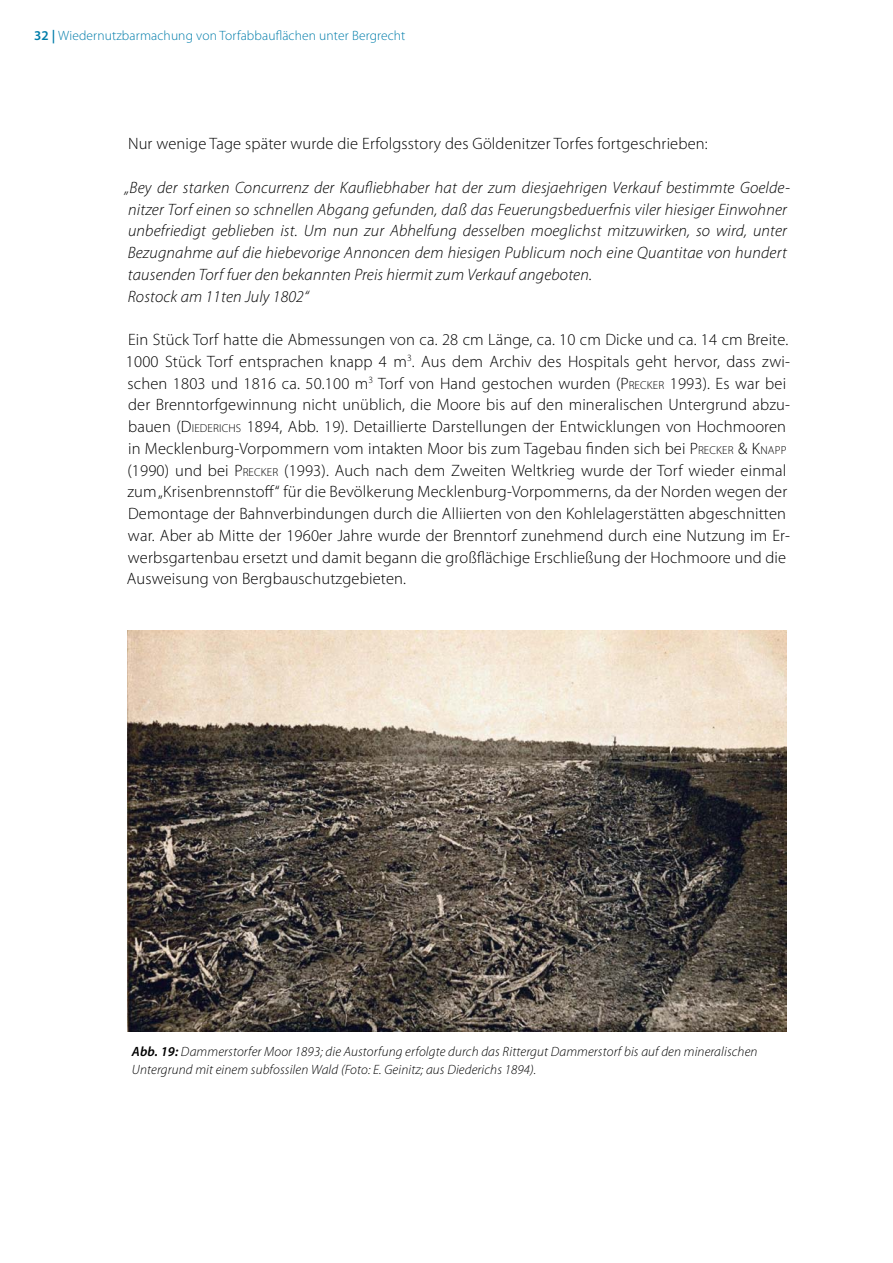
<style>
.page{position:relative;width:893px;height:1263px;background:#fff}
.page>*{position:absolute;margin:0;border:0;box-sizing:border-box;transform-origin:0 0}
.t1{font:300 16.5px/21.8px "Myriad Pro";letter-spacing:.01em;color:#000}
.t2{font:italic 300 16.5px/21.8px "Myriad Pro";letter-spacing:.01em;color:#000}
.t3{font:italic 300 13.5px/18px "Myriad Pro";letter-spacing:.01em;color:#000}
.t4{font:300 13.5px "Myriad Pro";letter-spacing:.01em;color:#007daa}
.s1{font-weight:600}
.s2{font-style:inherit}
.s3{font-size:11.55px}
</style>
<div class="page">
<img style="left:128px;top:630px;width:659px;height:401px">
<p class="t4" style="left:34px;top:27px;width:373px"><span class="s1">32 |</span> Wiedernutzbarmachung von Torfabbauflächen unter Bergrecht</p>
<p class="t1" style="left:128px;top:133px;width:581px">Nur wenige Tage später wurde die Erfolgsstory des Göldenitzer Torfes fortgeschrieben:</p>
<p class="t2" style="left:125px;top:176px;width:667px">„Bey der starken Concurrenz der Kaufliebhaber hat der zum diesjaehrigen Verkauf bestimmte Goelde&shy;nitzer Torf einen so schnellen Abgang gefunden, daß das Feuerungsbeduerfnis viler hiesiger Einwohner unbefriedigt geblieben ist. Um nun zur Abhelfung desselben moeglichst mitzuwirken, so wird, unter Bezugnahme auf die hiebevorige Annoncen dem hiesigen Publicum noch eine Quantitae von hundert tausenden Torf fuer den bekannten Preis hiermit zum Verkauf angeboten.<br>Rostock am 11ten July 1802“</p>
<p class="t1" style="left:126px;top:329px;width:666px">Ein Stück Torf hatte die Abmessungen von ca. 28 cm Länge, ca. 10 cm Dicke und ca. 14 cm Breite.<br>1000 Stück Torf entsprachen knapp 4 m<sup>3</sup>. Aus dem Archiv des Hospitals geht hervor, dass zwi&shy;schen 1803 und 1816 ca. 50.100 m<sup>3</sup> Torf von Hand gestochen wurden (<span class="s2">P</span><span class="s3">RECKER</span> 1993). Es war bei der Brenntorfgewinnung nicht unüblich, die Moore bis auf den mineralischen Untergrund abzu&shy;bauen (<span class="s2">D</span><span class="s3">IEDERICHS</span> 1894, Abb. 19). Detaillierte Darstellungen der Entwicklungen von Hochmooren in Mecklenburg-Vorpommern vom intakten Moor bis zum Tagebau finden sich bei <span class="s2">P</span><span class="s3">RECKER</span> <span class="s2">&amp; K</span><span class="s3">NAPP </span>(1990) und bei <span class="s2">P</span><span class="s3">RECKER</span> (1993). Auch nach dem Zweiten Weltkrieg wurde der Torf wieder einmal zum „Krisenbrennstoff“ für die Bevölkerung Mecklenburg-Vorpommerns, da der Norden wegen der Demontage der Bahnverbindungen durch die Alliierten von den Kohlelagerstätten abgeschnitten war. Aber ab Mitte der 1960er Jahre wurde der Brenntorf zunehmend durch eine Nutzung im Er&shy;werbsgartenbau ersetzt und damit begann die großflächige Erschließung der Hochmoore und die Ausweisung von Bergbauschutzgebieten.</p>
<p class="t3" style="left:132px;top:1043px;width:627px"><span class="s1">Abb. 19:</span> Dammerstorfer Moor 1893; die Austorfung erfolgte durch das Rittergut Dammerstorf bis auf den mineralischen<br>Untergrund mit einem subfossilen Wald (Foto: E. Geinitz; aus Diederichs 1894).</p>
</div>
